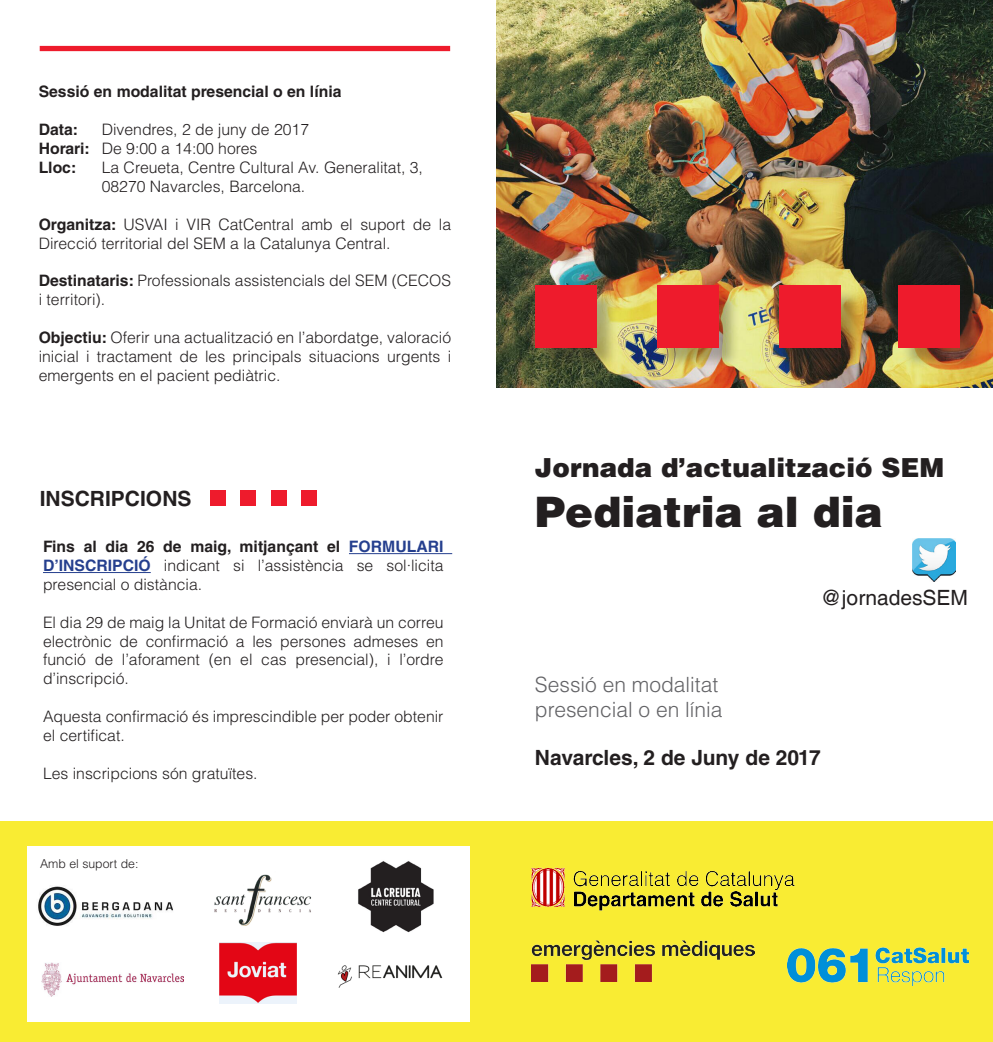
<style>
.page{position:relative;width:993px;height:1042px;background:#fff}
.page>*{position:absolute;margin:0;border:0;box-sizing:border-box;transform-origin:0 0}
.t1{font:900 42px "Helvetica LT Std";color:#231f20}
.t2{font:900 26.25px "Helvetica LT Std";color:#231f20}
.t3{font:700 21px "Helvetica LT Std";color:#231f20}
.t4{font:300 21px/25.2px "Helvetica LT Std";color:#636366}
.t5{font:21px "Helvetica";color:#231f20}
.t6{font:300 15.75px/18.9px "Helvetica LT Std";color:#231f20}
.t7{font:700 15.75px "Helvetica LT Std";color:#231f20}
.t8{font:300 12.25px "Helvetica LT Std";color:#231f20}
.s1{font-weight:700}
.s2{font-weight:700;color:#253f8e}
</style>
<div class="page">
<div style="left:0;top:822px;width:992px;height:220px;background:#f9ec33"></div>
<hr style="left:349px;top:553px;width:103px;height:1px;background:#253f8e">
<hr style="left:43px;top:572px;width:108px;height:1px;background:#253f8e">
<div style="left:210px;top:490px;width:15px;height:16px;background:#ee1b2c"></div>
<div style="left:240px;top:490px;width:16px;height:16px;background:#ee1b2c"></div>
<div style="left:271px;top:490px;width:15px;height:16px;background:#ee1b2c"></div>
<div style="left:301px;top:490px;width:15px;height:16px;background:#ee1b2c"></div>
<div style="left:40px;top:46px;width:410px;height:5px;background:#ee1b2c"></div>
<div style="left:27px;top:846px;width:442px;height:176px;background:#fff"></div>
<img style="left:41px;top:962px;width:142px;height:34px">
<img style="left:496px;top:0;width:496px;height:387px">
<img style="left:531px;top:940px;width:223px;height:41px">
<div style="left:537px;top:288px;width:444px;height:81px;background:#231f20;opacity:.31"></div>
<div style="left:535px;top:286px;width:61px;height:62px;background:#ee1b2c"></div>
<div style="left:657px;top:286px;width:61px;height:62px;background:#ee1b2c"></div>
<div style="left:779px;top:286px;width:61px;height:62px;background:#ee1b2c"></div>
<div style="left:898px;top:286px;width:61px;height:62px;background:#ee1b2c"></div>
<img style="left:787px;top:947px;width:180px;height:38px">
<img style="left:912px;top:539px;width:42px;height:42px">
<img style="left:531px;top:867px;width:263px;height:44px">
<img style="left:337px;top:965px;width:106px;height:23px">
<img style="left:38px;top:886px;width:135px;height:40px">
<img style="left:358px;top:861px;width:76px;height:72px">
<img style="left:220px;top:942px;width:76px;height:61px">
<img style="left:214px;top:874px;width:97px;height:52px">
<p class="t7" style="left:39px;top:82px;width:304px">Sessió en modalitat presencial o en línia</p>
<p class="t7" style="left:39px;top:120px;width:41px">Data:</p>
<p class="t6" style="left:102px;top:120px;width:209px">Divendres, 2 de juny de 2017</p>
<p class="t6" style="left:39px;top:139px;width:220px"><span class="s1">Horari:</span> De 9:00 a 14:00 hores</p>
<p class="t7" style="left:39px;top:158px;width:39px">Lloc:</p>
<p class="t6" style="left:102px;top:158px;width:322px">La Creueta, Centre Cultural Av. Generalitat, 3,<br>08270 Navarcles, Barcelona.</p>
<p class="t6" style="left:39px;top:214px;width:414px"><span class="s1">Organitza:</span> USVAI i VIR CatCentral amb el suport de la<br>Direcció territorial del SEM a la Catalunya Central.</p>
<p class="t6" style="left:39px;top:271px;width:414px"><span class="s1">Destinataris:</span> Professionals assistencials del SEM (CECOS i territori).</p>
<p class="t6" style="left:39px;top:328px;width:414px;text-align:justify"><span class="s1">Objectiu:</span> Oferir una actualització en l’abordatge, valoració inicial i tractament de les principals situacions urgents i emergents en el pacient pediàtric.</p>
<p class="t3" style="left:40px;top:485px;width:153px">INSCRIPCIONS</p>
<p class="t6" style="left:43px;top:537px;width:402px;text-align:justify"><span class="s1">Fins al dia 26 de maig, mitjançant el</span> <span class="s2">FORMULARI D’INSCRIPCIÓ</span> indicant si l’assistència se sol·licita presencial o distància.</p>
<p class="t6" style="left:43px;top:612px;width:402px;text-align:justify">El dia 29 de maig la Unitat de Formació enviarà un correu electrònic de confirmació a les persones admeses en funció de l’aforament (en el cas presencial), i l’ordre d’inscripció.</p>
<p class="t6" style="left:43px;top:707px;width:402px">Aquesta confirmació és imprescindible per poder obtenir el certificat.</p>
<p class="t6" style="left:43px;top:764px;width:216px">Les inscripcions són gratuïtes.</p>
<p class="t8" style="left:40px;top:856px;width:100px">Amb el suport de:</p>
<p class="t2" style="left:535px;top:450px;width:410px">Jornada d’actualització SEM</p>
<p class="t1" style="left:535px;top:485px;width:349px">Pediatria al dia</p>
<p class="t4" style="left:535px;top:672px;width:189px">Sessió en modalitat presencial o en línia</p>
<p class="t5" style="left:820px;top:585px;width:149px">@jornadesSEM</p>
<p class="t3" style="left:535px;top:745px;width:287px">Navarcles, 2 de Juny de 2017</p>
</div>
